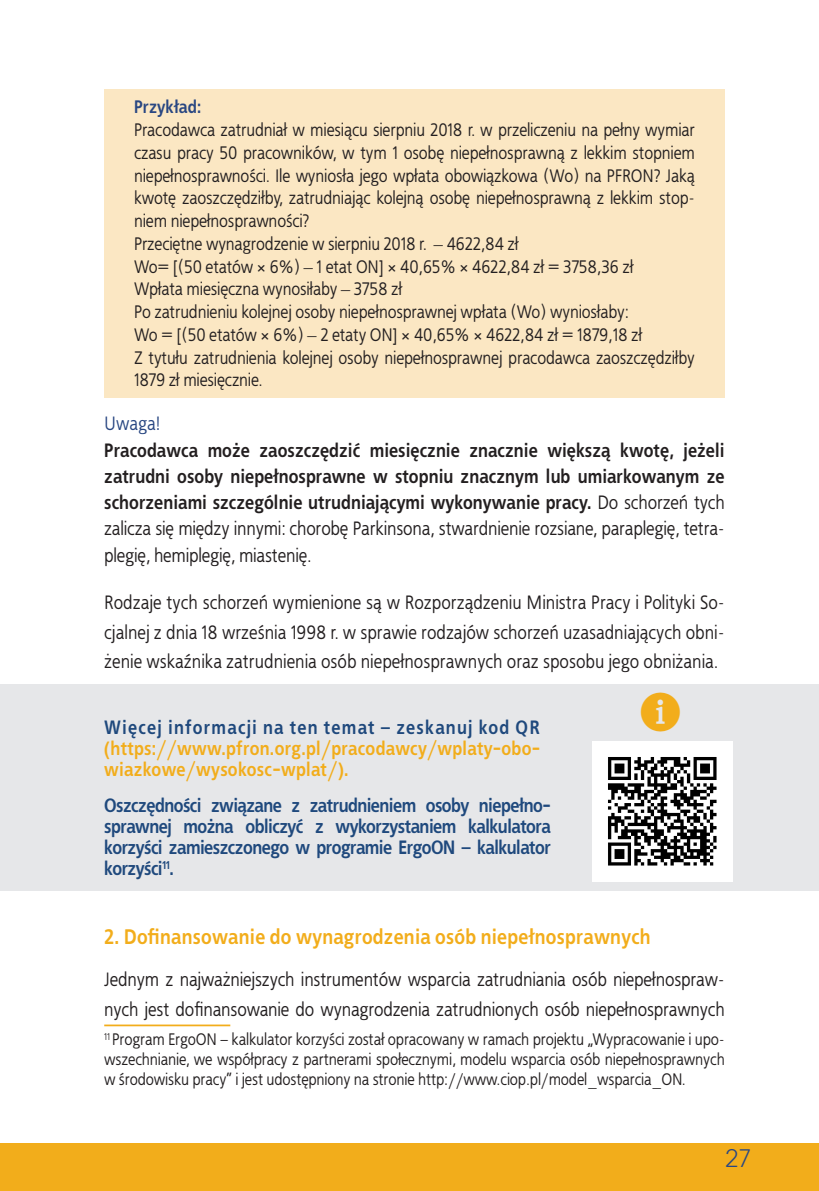
<style>
.page{position:relative;width:819px;height:1191px;background:#fff}
.page>*{position:absolute;margin:0;border:0;box-sizing:border-box;transform-origin:0 0}
.ramka_tekst{font:42px "Koz Min Pro";color:#f2ad1b}
.t1{font:24.5px "Straight TTEFN";color:#294782}
.plum{font:700 21px "EFN Bureau";letter-spacing:.01em;color:#f2ad1b}
.tekst{font:19.25px/29.8px "EFN Bureau";color:#231f20;text-align:justify}
.tekst-2{font:700 19.25px/26.2px "EFN Bureau";color:#231f20;text-align:justify}
.QR-tekst{font:700 19.25px/21px "EFN Bureau";letter-spacing:-.03em;color:#1f497d;text-align:justify}
.QR-tekst-2{font:700 19.25px/21px "EFN Bureau";letter-spacing:.01em;color:#f2ad1b;text-align:justify}
.tekst-3{font:19.25px "EFN Bureau";letter-spacing:.01em;color:#294782}
.przyklad{font:18.03px/22.8px "EFN Bureau";color:#231f20;text-align:justify}
.przyklad-2{font:700 18.03px "EFN Bureau";color:#294782}
.przypis{font:16.62px/19.9px "EFN Bureau";color:#231f20;text-align:justify}
.s1{font-family:"Times New Roman"}
.s2{font-weight:400}
.s3{color:#1f497d}
</style>
<div class="page">
<div style="left:0;top:1143px;width:819px;height:48px;background:#f2ad1b"></div>
<div style="left:104px;top:89px;width:620px;height:309px;background:#fbe7c3"></div>
<div style="left:0;top:684px;width:819px;height:206px;background:#e6e7e9"></div>
<hr style="left:104px;top:1024px;width:126px;height:2px;background:#f2ad1b">
<img style="left:592px;top:741px;width:140px;height:140px">
<p class="przyklad-2" style="left:134px;top:94px;width:69px">Przykład:</p>
<p class="przyklad" style="left:134px;top:118px;width:562px">Pracodawca zatrudniał w miesiącu sierpniu 2018 r. w przeliczeniu na pełny wymiar czasu pracy 50 pracowników, w tym 1 osobę niepełnosprawną z lekkim stopniem niepełnosprawności. Ile wyniosła jego wpłata obowiązkowa (Wo) na PFRON? Jaką kwotę zaoszczędziłby, zatrudniając kolejną osobę niepełnosprawną z lekkim stop&shy;niem niepełnosprawności?</p>
<p class="przyklad" style="left:134px;top:232px;width:386px">Przeciętne wynagrodzenie w sierpniu 2018 r. <span class="s1">–</span> 4622,84 zł</p>
<p class="przyklad" style="left:134px;top:254px;width:501px">Wo= [(50 etatów × 6%) <span class="s1">–</span> 1 etat ON] × 40,65% × 4622,84 zł = 3758,36 zł</p>
<p class="przyklad" style="left:134px;top:277px;width:270px">Wpłata miesięczna wynosiłaby <span class="s1">–</span> 3758 zł</p>
<p class="przyklad" style="left:134px;top:300px;width:496px">Po zatrudnieniu kolejnej osoby niepełnosprawnej wpłata (Wo) wyniosłaby:</p>
<p class="przyklad" style="left:134px;top:323px;width:509px">Wo = [(50 etatów × 6%) <span class="s1">–</span> 2 etaty ON] × 40,65% × 4622,84 zł = 1879,18 zł</p>
<p class="przyklad" style="left:134px;top:345px;width:562px">Z tytułu zatrudnienia kolejnej osoby niepełnosprawnej pracodawca zaoszczędziłby<br>1879 zł miesięcznie.</p>
<p class="tekst-3" style="left:104px;top:410px;width:58px">Uwaga!</p>
<p class="tekst-2" style="left:104px;top:436px;width:622px">Pracodawca może zaoszczędzić miesięcznie znacznie większą kwotę, jeżeli zatrudni osoby niepełnosprawne w stopniu znacznym lub umiarkowanym ze schorzeniami szczególnie utrudniającymi wykonywanie pracy. <span class="s2">Do schorzeń tych zalicza się między innymi: chorobę Parkinsona, stwardnienie rozsiane, paraplegię, tetra&shy;plegię, hemiplegię, miastenię.</span></p>
<p class="tekst" style="left:104px;top:587px;width:622px">Rodzaje tych schorzeń wymienione są w Rozporządzeniu Ministra Pracy i Polityki So&shy;cjalnej z dnia 18 września 1998 r. w sprawie rodzajów schorzeń uzasadniających obni&shy;żenie wskaźnika zatrudnienia osób niepełnosprawnych oraz sposobu jego obniżania.</p>
<p class="QR-tekst-2" style="left:104px;top:716px;width:437px"><span class="s3">Więcej informacji na ten temat – zeskanuj kod QR </span>(https://www.pfron.org.pl/pracodawcy/wplaty-obo&shy;wiazkowe/wysokosc-wplat/).</p>
<p class="QR-tekst" style="left:104px;top:794px;width:448px">Oszczędności związane z zatrudnieniem osoby niepełno&shy;sprawnej można obliczyć z wykorzystaniem kalkulatora korzyści zamieszczonego w programie ErgoON – kalkulator korzyści<sup>11</sup>.</p>
<p class="ramka_tekst" style="left:639px;top:683px;width:43px">i</p>
<p class="plum" style="left:104px;top:921px;width:548px">2. Dofinansowanie do wynagrodzenia osób niepełnosprawnych</p>
<p class="tekst" style="left:104px;top:964px;width:622px">Jednym z najważniejszych instrumentów wsparcia zatrudniania osób niepełnospraw&shy;nych jest dofinansowanie do wynagrodzenia zatrudnionych osób niepełnosprawnych</p>
<p class="przypis" style="left:104px;top:1029px;width:622px"><sup>11</sup> Program ErgoON – kalkulator korzyści został opracowany w ramach projektu „Wypracowanie i upo&shy;wszechnianie, we współpracy z partnerami społecznymi, modelu wsparcia osób niepełnosprawnych w środowisku pracy” i jest udostępniony na stronie http://www.ciop.pl/model_wsparcia_ON.</p>
<h2 class="t1" style="left:725px;top:1143px;width:28px">27</h2>
</div>
